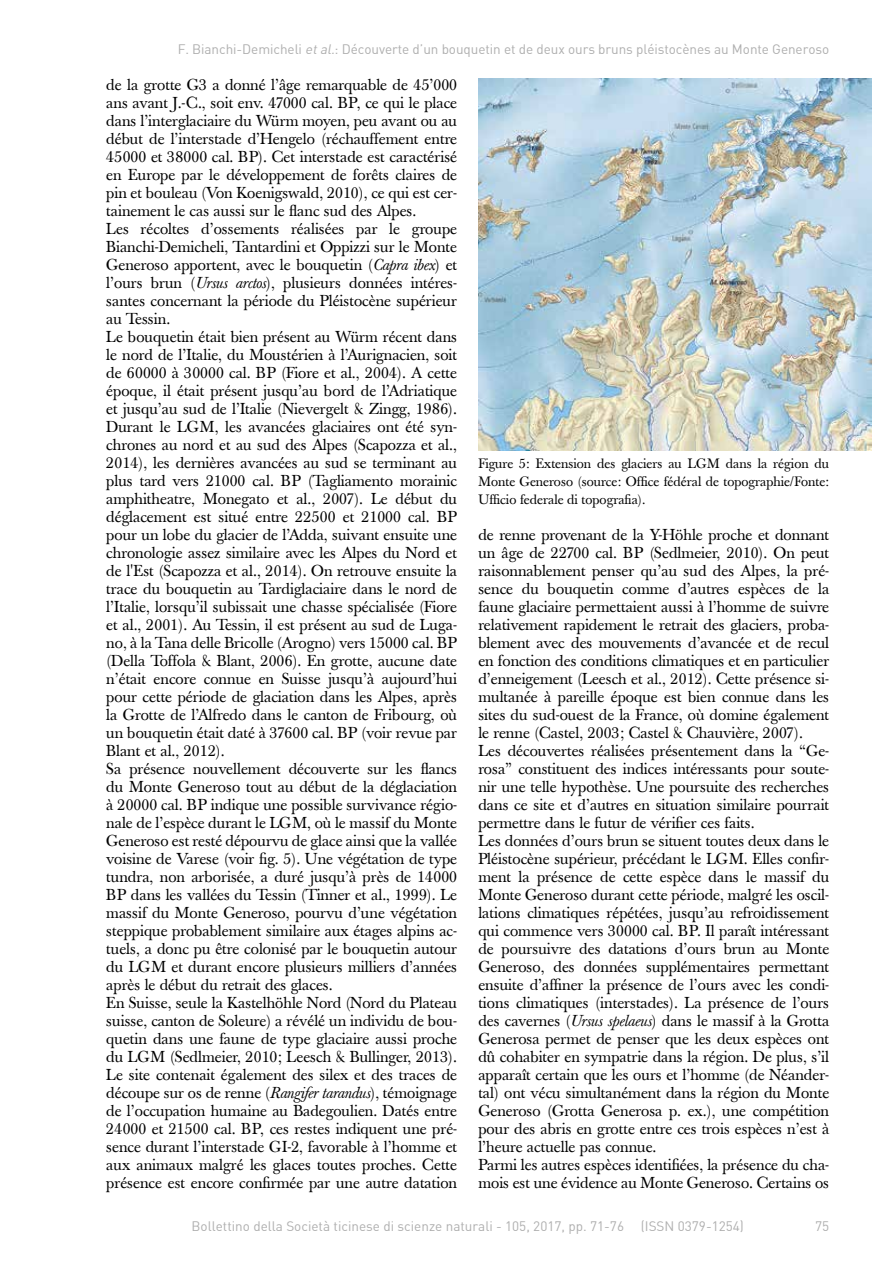
<style>
.page{position:relative;width:893px;height:1263px;background:#fff}
.page>*{position:absolute;margin:0;border:0;box-sizing:border-box;transform-origin:0 0}
.t1{font:15.75px/18px "Baskerville";color:#000}
.t2{font:13.5px "DIN Bek";letter-spacing:-.005em;color:#aeaeae}
.t3{font:13.5px/18px "Baskerville";color:#000;text-align:justify}
.s1{font-style:italic}
</style>
<div class="page">
<img style="left:478px;top:79px;width:394px;height:371px">
<p class="t2" style="left:178px;top:41px;width:653px">F. Bianchi-Demicheli <span class="s1">etal.</span>: Découverte d’un bouquetin et de deux ours bruns pléistocènes au Monte Generoso</p>
<p class="t1" style="left:106px;top:76px;width:352px">de la grotte G3 a donné l’âge remarquable de 45’000 ans avant J.-C., soit env. 47000 cal. BP, ce qui le place dans l’interglaciaire du Würm moyen, peu avant ou au début de l’interstade d’Hengelo (réchauffement entre 45000 et 38000 cal. BP). Cet interstade est caractérisé en Europe par le développement de forêts claires de pin et bouleau (Von Koenigswald, 2010), ce qui est cer&shy;tainement le cas aussi sur le flanc sud des Alpes.<br>Les récoltes d’ossements réalisées par le groupe Bianchi-Demicheli, Tantardini et Oppizzi sur le Monte Generoso apportent, avec le bouquetin (<span class="s1">Capra ibex</span>) et l’ours brun (<span class="s1">Ursus arctos</span>), plusieurs données intéres&shy;santes concernant la période du Pléistocène supérieur au Tessin.<br>Le bouquetin était bien présent au Würm récent dans le nord de l’Italie, du Moustérien à l’Aurignacien, soit de 60000 à 30000 cal. BP (Fiore et al., 2004). A cette époque, il était présent jusqu’au bord de l’Adriatique et jusqu’au sud de l’Italie (Nievergelt &amp; Zingg, 1986).<br>Durant le LGM, les avancées glaciaires ont été syn&shy;chrones au nord et au sud des Alpes (Scapozza et al., 2014), les dernières avancées au sud se terminant au plus tard vers 21000 cal. BP (Tagliamento morainic amphitheatre, Monegato et al., 2007). Le début du déglacement est situé entre 22500 et 21000 cal. BP pour un lobe du glacier de l’Adda, suivant ensuite une chronologie assez similaire avec les Alpes du Nord et de l'Est (Scapozza et al., 2014). On retrouve ensuite la trace du bouquetin au Tardiglaciaire dans le nord de l’Italie, lorsqu’il subissait une chasse spécialisée (Fiore et al., 2001). Au Tessin, il est présent au sud de Luga&shy;no, à la Tana delle Bricolle (Arogno) vers 15000 cal. BP (Della Toffola &amp; Blant, 2006). En grotte, aucune date n’était encore connue en Suisse jusqu’à aujourd’hui pour cette période de glaciation dans les Alpes, après la Grotte de l’Alfredo dans le canton de Fribourg, où un bouquetin était daté à 37600 cal. BP (voir revue par Blant et al., 2012).<br>Sa présence nouvellement découverte sur les flancs du Monte Generoso tout au début de la déglaciation à 20000 cal. BP indique une possible survivance régio&shy;nale de l’espèce durant le LGM, où le massif du Monte Generoso est resté dépourvu de glace ainsi que la vallée voisine de Varese (voir fig. 5). Une végétation de type tundra, non arborisée, a duré jusqu’à près de 14000<br>BP dans les vallées du Tessin (Tinner et al., 1999). Le massif du Monte Generoso, pourvu d’une végétation steppique probablement similaire aux étages alpins ac&shy;tuels, a donc pu être colonisé par le bouquetin autour du LGM et durant encore plusieurs milliers d’années après le début du retrait des glaces.<br>En Suisse, seule la Kastelhöhle Nord (Nord du Plateau suisse, canton de Soleure) a révélé un individu de bou&shy;quetin dans une faune de type glaciaire aussi proche du LGM (Sedlmeier, 2010; Leesch &amp; Bullinger, 2013).<br>Le site contenait également des silex et des traces de découpe sur os de renne (<span class="s1">Rangifer tarandus</span>), témoignage de l’occupation humaine au Badegoulien. Datés entre 24000 et 21500 cal. BP, ces restes indiquent une pré&shy;sence durant l’interstade GI-2, favorable à l’homme et aux animaux malgré les glaces toutes proches. Cette présence est encore confirmée par une autre datation</p>
<p class="t3" style="left:478px;top:455px;width:352px">Figure 5: Extension des glaciers au LGM dans la région du Monte Generoso (source: Office fédéral de topographie/Fonte:<br>Ufficio federale di topografia).</p>
<p class="t1" style="left:478px;top:526px;width:352px">de renne provenant de la Y-Höhle proche et donnant un âge de 22700 cal. BP (Sedlmeier, 2010). On peut raisonnablement penser qu’au sud des Alpes, la pré&shy;sence du bouquetin comme d’autres espèces de la faune glaciaire permettaient aussi à l’homme de suivre relativement rapidement le retrait des glaciers, proba&shy;blement avec des mouvements d’avancée et de recul en fonction des conditions climatiques et en particulier d’enneigement (Leesch et al., 2012). Cette présence si&shy;multanée à pareille époque est bien connue dans les sites du sud-ouest de la France, où domine également le renne (Castel, 2003; Castel &amp; Chauvière, 2007).<br>Les découvertes réalisées présentement dans la “Ge&shy;rosa” constituent des indices intéressants pour soute&shy;nir une telle hypothèse. Une poursuite des recherches dans ce site et d’autres en situation similaire pourrait permettre dans le futur de vérifier ces faits.<br>Les données d’ours brun se situent toutes deux dans le Pléistocène supérieur, précédant le LGM. Elles confir&shy;ment la présence de cette espèce dans le massif du Monte Generoso durant cette période, malgré les oscil&shy;lations climatiques répétées, jusqu’au refroidissement qui commence vers 30000 cal. BP. Il paraît intéressant de poursuivre des datations d’ours brun au Monte Generoso, des données supplémentaires permettant ensuite d’affiner la présence de l’ours avec les condi&shy;tions climatiques (interstades). La présence de l’ours des cavernes (<span class="s1">Ursus spelaeus</span>) dans le massif à la Grotta Generosa permet de penser que les deux espèces ont dû cohabiter en sympatrie dans la région. De plus, s’il apparaît certain que les ours et l’homme (de Néander&shy;tal) ont vécu simultanément dans la région du Monte Generoso (Grotta Generosa p. ex.), une compétition pour des abris en grotte entre ces trois espèces n’est à l’heure actuelle pas connue.<br>Parmi les autres espèces identifiées, la présence du cha&shy;mois est une évidence au Monte Generoso. Certains os</p>
<p class="t2" style="left:192px;top:1217px;width:554px">Bollettino della Società ticinese di scienze naturali - 105, 2017, pp. 71-76 (ISSN 0379-1254)</p>
<p class="t2" style="left:815px;top:1217px;width:16px">75</p>
</div>
